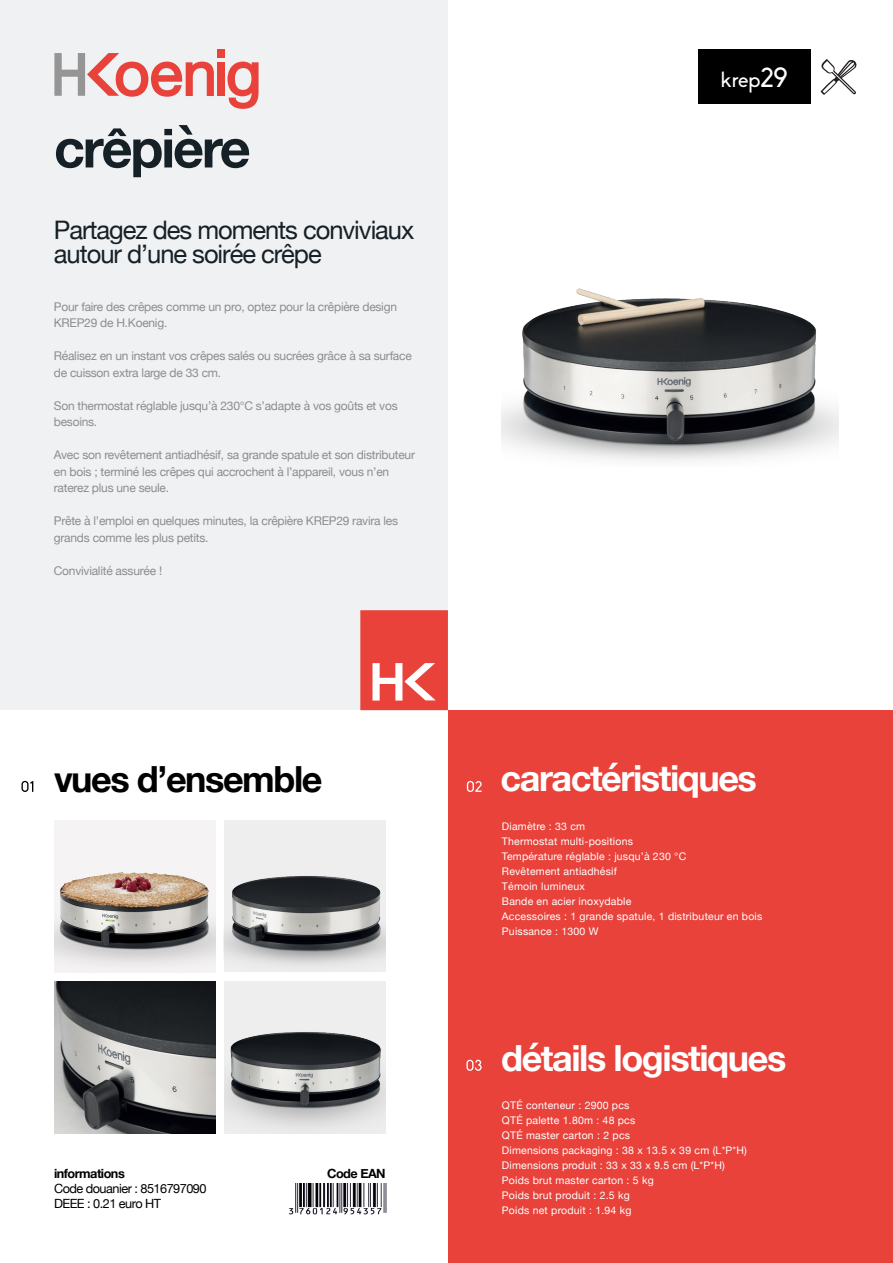
<style>
.page{position:relative;width:893px;height:1263px;background:#fff}
.page>*{position:absolute;margin:0;border:0;box-sizing:border-box;transform-origin:0 0}
.t1{font:700 54px "Helvetica Neue";letter-spacing:-.04em;color:#162027}
.t2{font:700 36px "Helvetica Neue";letter-spacing:-.04em;color:#fff}
.t3{font:700 36px "Helvetica Neue";letter-spacing:-.04em;color:#000}
.t4{font:25.5px/24px "Helvetica Neue";letter-spacing:-.04em;color:#162027}
.t5{font:21px "Biko";color:#fff}
.t6{font:12.75px/15.3px "Helvetica Neue";letter-spacing:-.04em;color:#000}
.t7{font:700 12.75px "Helvetica Neue";letter-spacing:-.04em;color:#000}
.t8{font:12px/16.5px "Helvetica Neue";letter-spacing:-.02em;color:#8b8d8f}
.t9{font:10.5px "Helvetica Neue";letter-spacing:.02em;color:#fff}
.s1{font-weight:700}
.s2{font-size:27px}
</style>
<div class="page">
<div style="left:0;top:0;width:448px;height:710px;background:#f0f1f2"></div>
<div style="left:448px;top:710px;width:445px;height:553px;background:#e8423b"></div>
<svg style="left:360px;top:610px;width:88px;height:100px;background:#ea5953"></svg>
<div style="left:218px;top:49px;width:7px;height:8px;background:#e8423b"></div>
<div style="left:218px;top:62px;width:7px;height:34px;background:#e8423b"></div>
<svg style="left:54px;top:53px;width:160px;height:44px"></svg>
<svg style="left:227px;top:62px;width:32px;height:47px"></svg>
<svg style="left:21px;top:781px;width:12px;height:11px"></svg>
<svg style="left:466px;top:1060px;width:16px;height:11px"></svg>
<div style="left:698px;top:50px;width:113px;height:54px;background:#000"></div>
<svg style="left:467px;top:781px;width:15px;height:11px"></svg>
<img style="left:289px;top:1184px;width:98px;height:31px">
<img style="left:54px;top:821px;width:162px;height:152px">
<img style="left:224px;top:821px;width:162px;height:151px">
<img style="left:54px;top:982px;width:162px;height:152px">
<img style="left:224px;top:982px;width:162px;height:152px">
<svg style="left:821px;top:59px;width:35px;height:36px"></svg>
<img style="left:502px;top:288px;width:337px;height:173px">
<p class="t1" style="left:54px;top:106px;width:198px">crêpière</p>
<p class="t4" style="left:54px;top:220px;width:362px">Partagez des moments conviviaux autour d’une soirée crêpe</p>
<p class="t8" style="left:54px;top:299px;width:345px">Pour faire des crêpes comme un pro, optez pour la crêpière design<br>KREP29 de H.Koenig.</p>
<p class="t8" style="left:54px;top:348px;width:359px">Réalisez en un instant vos crêpes salés ou sucrées grâce à sa surface de cuisson extra large de 33 cm.</p>
<p class="t8" style="left:54px;top:398px;width:345px">Son thermostat réglable jusqu’à 230°C s’adapte à vos goûts et vos besoins.</p>
<p class="t8" style="left:54px;top:447px;width:363px">Avec son revêtement antiadhésif, sa grande spatule et son distributeur en bois ; terminé les crêpes qui accrochent à l’appareil, vous n’en raterez plus une seule.</p>
<p class="t8" style="left:54px;top:513px;width:346px">Prête à l’emploi en quelques minutes, la crêpière KREP29 ravira les grands comme les plus petits.</p>
<p class="t8" style="left:54px;top:563px;width:110px">Convivialité assurée !</p>
<p class="t3" style="left:54px;top:750px;width:270px">vues d’ensemble</p>
<p class="t6" style="left:54px;top:1166px;width:154px"><span class="s1">informations<br></span>Code douanier : 8516797090</p>
<p class="t6" style="left:54px;top:1197px;width:109px">DEEE : 0.21 euro HT</p>
<p class="t7" style="left:327px;top:1163px;width:60px">Code EAN</p>
<p class="t5" style="left:721px;top:68px;width:68px">krep<span class="s2">29</span></p>
<p class="t2" style="left:501px;top:750px;width:258px">caractéristiques</p>
<p class="t9" style="left:502px;top:818px;width:85px">Diamètre : 33 cm</p>
<p class="t9" style="left:502px;top:833px;width:133px">Thermostat multi-positions</p>
<p class="t9" style="left:502px;top:848px;width:186px">Température réglable : jusqu’à 230 °C</p>
<p class="t9" style="left:502px;top:863px;width:116px">Revêtement antiadhésif</p>
<p class="t9" style="left:502px;top:878px;width:84px">Témoin lumineux</p>
<p class="t9" style="left:502px;top:893px;width:131px">Bande en acier inoxydable</p>
<p class="t9" style="left:502px;top:908px;width:262px">Accessoires : 1 grande spatule, 1 distributeur en bois</p>
<p class="t9" style="left:502px;top:923px;width:98px">Puissance : 1300 W</p>
<p class="t2" style="left:501px;top:1030px;width:287px">détails logistiques</p>
<p class="t9" style="left:502px;top:1097px;width:129px">QTÉ conteneur : 2900 pcs</p>
<p class="t9" style="left:502px;top:1112px;width:135px">QTÉ palette 1.80m : 48 pcs</p>
<p class="t9" style="left:502px;top:1127px;width:130px">QTÉ master carton : 2 pcs</p>
<p class="t9" style="left:502px;top:1142px;width:247px">Dimensions packaging : 38 x 13.5 x 39 cm (L*P*H)</p>
<p class="t9" style="left:502px;top:1157px;width:225px">Dimensions produit : 33 x 33 x 9.5 cm (L*P*H)</p>
<p class="t9" style="left:502px;top:1172px;width:153px">Poids brut master carton : 5 kg</p>
<p class="t9" style="left:502px;top:1187px;width:129px">Poids brut produit : 2.5 kg</p>
<p class="t9" style="left:502px;top:1202px;width:131px">Poids net produit : 1.94 kg</p>
</div>
